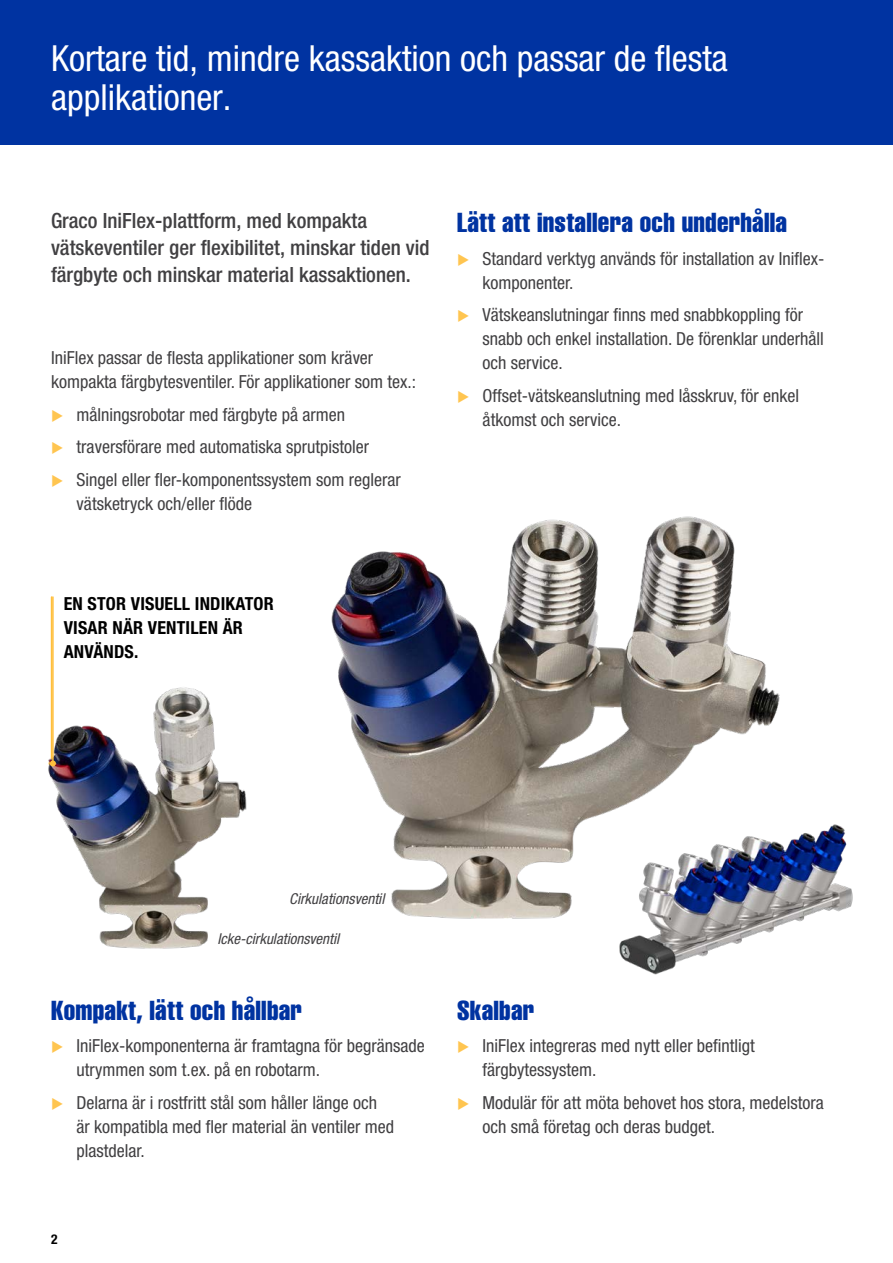
<style>
.page{position:relative;width:893px;height:1263px;background:#fff}
.page>*{position:absolute;margin:0;border:0;box-sizing:border-box;transform-origin:0 0}
.t1{font:condensed 36px/39px "Helvetica Neue LT Std";color:#fff}
.t2{font:27px "Helvetica LT Std Comp";letter-spacing:.01em;color:#0033a1}
.t3{font:500 condensed 21px/27px "Helvetica Neue LT Std";color:#414042}
.t4{font:condensed 18px/24px "Helvetica Neue LT Std";color:#414042}
.t5{font:700 condensed 18px/24px "Helvetica Neue LT Std";letter-spacing:.01em;color:#000}
.t6{font:italic condensed 15px "Helvetica Neue LT Std";color:#414042}
.t7{font:700 condensed 13.5px "Helvetica Neue LT Std";color:#000}
</style>
<div class="page">
<div style="left:0;top:0;width:893px;height:144px;background:#0033a1"></div>
<hr style="left:51px;top:597px;width:1px;height:166px;background:#ffbf3c">
<img style="left:619px;top:824px;width:234px;height:151px">
<img style="left:332px;top:517px;width:447px;height:401px">
<img style="left:48px;top:686px;width:199px;height:262px">
<hr style="left:52px;top:597px;width:2px;height:166px;background:#ffbf3c">
<svg style="left:49px;top:760px;width:7px;height:6px"></svg>
<h1 class="t1" style="left:51px;top:39px;width:678px">Kortare tid, mindre kassaktion och passar de flesta applikationer.</h1>
<p class="t3" style="left:51px;top:206px;width:380px">Graco IniFlex-plattform, med kompakta vätskeventiler ger flexibilitet, minskar tiden vid färgbyte och minskar material kassaktionen.</p>
<p class="t4" style="left:51px;top:345px;width:366px">IniFlex passar de flesta applikationer som kräver kompakta färgbytesventiler. För applikationer som tex.:</p>
<p class="t4" style="left:77px;top:398px;width:326px;line-height:32.5px">målningsrobotar med färgbyte på armen traversförare med automatiska sprutpistoler<br>Singel eller fler-komponentssystem som reglerar</p>
<p class="t4" style="left:77px;top:491px;width:177px">vätsketryck och/eller flöde</p>
<h2 class="t2" style="left:457px;top:205px;width:331px">Lätt att installera och underhålla</h2>
<p class="t4" style="left:483px;top:246px;width:343px">Standard verktyg används för installation av Iniflex&shy;komponenter.</p>
<p class="t4" style="left:483px;top:303px;width:343px">Vätskeanslutningar finns med snabbkoppling för snabb och enkel installation. De förenklar underhåll och service.</p>
<p class="t4" style="left:483px;top:383px;width:318px">Offset-vätskeanslutning med låsskruv, för enkel åtkomst och service.</p>
<p class="t5" style="left:64px;top:591px;width:211px">EN STOR VISUELL INDIKATOR<br>VISAR NÄR VENTILEN ÄR<br>ANVÄNDS.</p>
<p class="t6" style="left:289px;top:890px;width:97px">Cirkulationsventil</p>
<p class="t6" style="left:217px;top:930px;width:123px">Icke-cirkulationsventil</p>
<h2 class="t2" style="left:51px;top:993px;width:253px">Kompakt, lätt och hållbar</h2>
<p class="t4" style="left:77px;top:1034px;width:350px">IniFlex-komponenterna är framtagna för begränsade utrymmen som t.ex. på en robotarm.</p>
<p class="t4" style="left:77px;top:1090px;width:319px">Delarna är i rostfritt stål som håller länge och är kompatibla med fler material än ventiler med plastdelar.</p>
<p class="t7" style="left:51px;top:1231px;width:8px">2</p>
<h2 class="t2" style="left:457px;top:993px;width:79px">Skalbar</h2>
<p class="t4" style="left:483px;top:1034px;width:274px">IniFlex integreras med nytt eller befintligt färgbytessystem.</p>
<p class="t4" style="left:483px;top:1090px;width:343px">Modulär för att möta behovet hos stora, medelstora och små företag och deras budget.</p>
</div>
